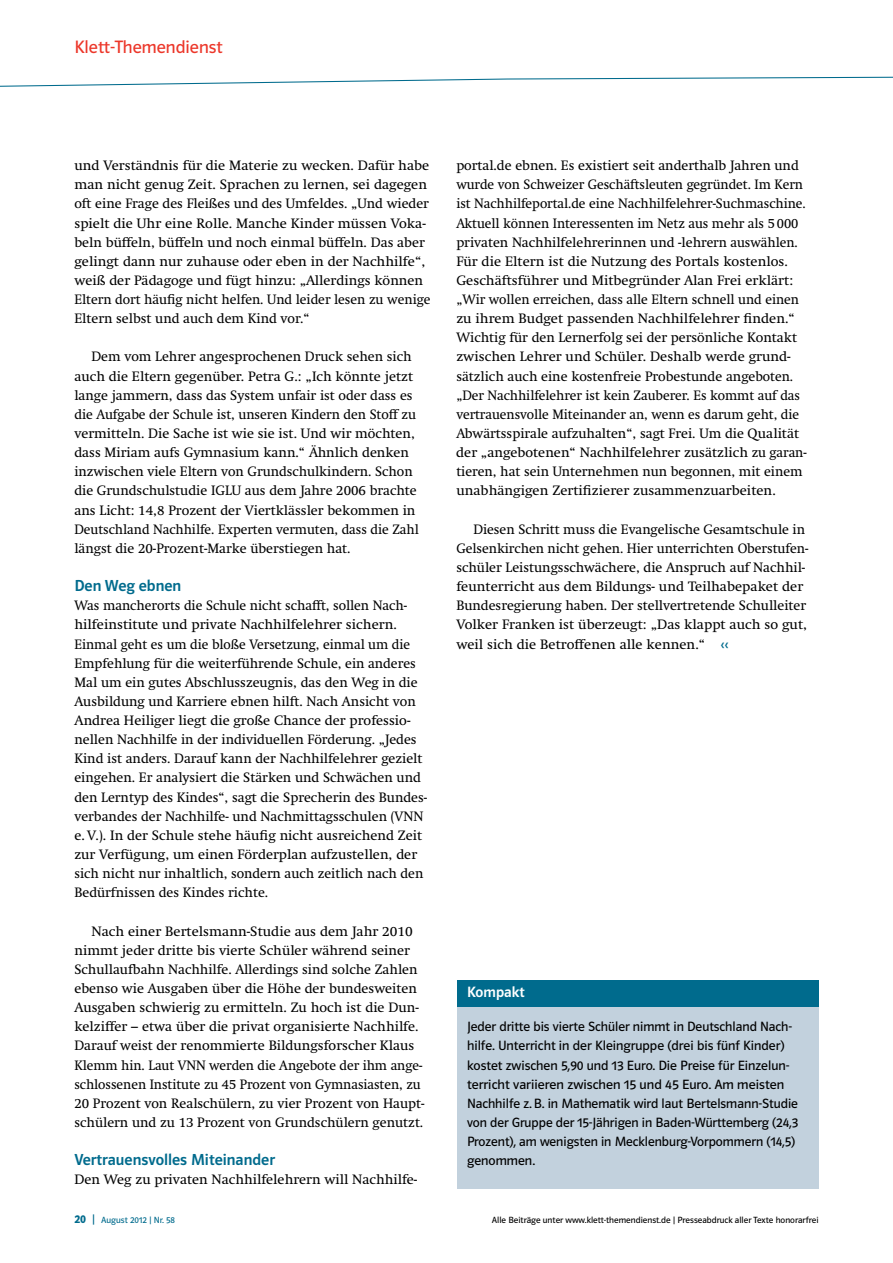
<style>
.page{position:relative;width:893px;height:1263px;background:#fff}
.page>*{position:absolute;margin:0;border:0;box-sizing:border-box;transform-origin:0 0}
.t1{font:18px "Polo ST11 K Buch";color:#ec372a}
.t2{font:16.5px "Polo 22 K Krftg";color:#006b8d}
.t3{font:15px "Polo ST11 K Krftg";color:#fff}
.t4{font:13.5px/19.2px "Klett Swift";color:#000}
.t5{font:13.5px/19.2px "Polo ST11 K Buch";color:#000}
.t6{font:9px "Polo ST11 K Buch";color:#000}
.t7{font:9px "Polo ST11 K Buch";color:#006b8d}
.s1{font-weight:800;color:#006b8d}
.s2{font-family:"Polo ST11 K Hfett";font-size:12px}
.s3{font-size:12px}
</style>
<div class="page">
<svg style="left:0;top:76px;width:893px;height:11px"></svg>
<div style="left:457px;top:1003px;width:362px;height:185px;background:#c2d1dd"></div>
<div style="left:457px;top:980px;width:362px;height:26px;background:#006b8d"></div>
<h1 class="t1" style="left:74px;top:37px;width:150px">Klett-Themendienst</h1>
<p class="t4" style="left:74px;top:156px;width:358px">und Verständnis für die Materie zu wecken. Dafür habe man nicht genug Zeit. Sprachen zu lernen, sei dagegen oft eine Frage des Fleißes und des Umfeldes. „Und wieder spielt die Uhr eine Rolle. Manche Kinder müssen Voka&shy;beln büffeln, büffeln und noch einmal büffeln. Das aber gelingt dann nur zuhause oder eben in der Nachhilfe“, weiß der Pädagoge und fügt hinzu: „Allerdings können Eltern dort häufig nicht helfen. Und leider lesen zu wenige Eltern selbst und auch dem Kind vor.“</p>
<p class="t4" style="left:74px;top:347px;width:346px;text-indent:17px">Dem vom Lehrer angesprochenen Druck sehen sich auch die Eltern gegenüber. Petra G.: „Ich könnte jetzt lange jammern, dass das System unfair ist oder dass es die Aufgabe der Schule ist, unseren Kindern den Stoff zu vermitteln. Die Sache ist wie sie ist. Und wir möchten, dass Miriam aufs Gymnasium kann.“ Ähnlich denken inzwischen viele Eltern von Grundschulkindern. Schon die Grundschulstudie IGLU aus dem Jahre 2006 brachte ans Licht: 14,8 Prozent der Viertklässler bekommen in Deutschland Nachhilfe. Experten vermuten, dass die Zahl längst die 20-Prozent-Marke überstiegen hat.</p>
<p class="t2" style="left:74px;top:577px;width:108px">Den Weg ebnen</p>
<p class="t4" style="left:74px;top:596px;width:354px">Was mancherorts die Schule nicht schafft, sollen Nach&shy;hilfeinstitute und private Nachhilfelehrer sichern.<br>Einmal geht es um die bloße Versetzung, einmal um die Empfehlung für die weiterführende Schule, ein anderes Mal um ein gutes Abschlusszeugnis, das den Weg in die Ausbildung und Karriere ebnen hilft. Nach Ansicht von Andrea Heiliger liegt die große Chance der professio&shy;nellen Nachhilfe in der individuellen Förderung. „Jedes Kind ist anders. Darauf kann der Nachhilfelehrer gezielt eingehen. Er analysiert die Stärken und Schwächen und den Lerntyp des Kindes“, sagt die Sprecherin des Bundes&shy;verbandes der Nachhilfe- und Nachmittagsschulen (VNN e. V.). In der Schule stehe häufig nicht ausreichend Zeit zur Verfügung, um einen Förderplan aufzustellen, der sich nicht nur inhaltlich, sondern auch zeitlich nach den Bedürfnissen des Kindes richte.</p>
<p class="t4" style="left:74px;top:921px;width:352px;text-indent:17px">Nach einer Bertelsmann-Studie aus dem Jahr 2010 nimmt jeder dritte bis vierte Schüler während seiner Schullaufbahn Nachhilfe. Allerdings sind solche Zahlen ebenso wie Ausgaben über die Höhe der bundesweiten Ausgaben schwierig zu ermitteln. Zu hoch ist die Dun&shy;kelziffer – etwa über die privat organisierte Nachhilfe.<br>Darauf weist der renommierte Bildungsforscher Klaus Klemm hin. Laut VNN werden die Angebote der ihm ange&shy;schlossenen Institute zu 45 Prozent von Gymnasiasten, zu 20 Prozent von Realschülern, zu vier Prozent von Haupt&shy;schülern und zu 13 Prozent von Grundschülern genutzt.</p>
<p class="t2" style="left:74px;top:1151px;width:202px">Vertrauensvolles Miteinander</p>
<p class="t4" style="left:74px;top:1170px;width:344px">Den Weg zu privaten Nachhilfelehrern will Nachhilfe-</p>
<p class="t4" style="left:456px;top:156px;width:352px">portal.de ebnen. Es existiert seit anderthalb Jahren und wurde von Schweizer Geschäftsleuten gegründet. Im Kern ist Nachhilfeportal.de eine Nachhilfelehrer-Suchmaschine.<br>Aktuell können Interessenten im Netz aus mehr als 5 000 privaten Nachhilfelehrerinnen und -lehrern auswählen.<br>Für die Eltern ist die Nutzung des Portals kostenlos.<br>Geschäftsführer und Mitbegründer Alan Frei erklärt: „Wir wollen erreichen, dass alle Eltern schnell und einen zu ihrem Budget passenden Nachhilfelehrer finden.“ Wichtig für den Lernerfolg sei der persönliche Kontakt zwischen Lehrer und Schüler. Deshalb werde grund&shy;sätzlich auch eine kostenfreie Probestunde angeboten. „Der Nachhilfelehrer ist kein Zauberer. Es kommt auf das vertrauensvolle Miteinander an, wenn es darum geht, die Abwärtsspirale aufzuhalten“, sagt Frei. Um die Qualität der „angebotenen“ Nachhilfelehrer zusätzlich zu garan&shy;tieren, hat sein Unternehmen nun begonnen, mit einem unabhängigen Zertifizierer zusammenzuarbeiten.</p>
<p class="t4" style="left:456px;top:520px;width:354px;text-indent:17px">Diesen Schritt muss die Evangelische Gesamtschule in Gelsenkirchen nicht gehen. Hier unterrichten Oberstufen&shy;schüler Leistungsschwächere, die Anspruch auf Nachhil&shy;feunterricht aus dem Bildungs- und Teilhabepaket der Bundesregierung haben. Der stellvertretende Schulleiter Volker Franken ist überzeugt: „Das klappt auch so gut, weil sich die Betroffenen alle kennen.“ <span class="s1">‹‹</span></p>
<p class="t3" style="left:467px;top:984px;width:59px">Kompakt</p>
<p class="t5" style="left:467px;top:1017px;width:333px">Jeder dritte bis vierte Schüler nimmt in Deutschland Nach&shy;hilfe. Unterricht in der Kleingruppe (drei bis fünf Kinder) kostet zwischen 5,90 und 13 Euro. Die Preise für Einzelun&shy;terricht variieren zwischen 15 und 45 Euro. Am meisten Nachhilfe z.B. in Mathematik wird laut Bertelsmann-Studie von der Gruppe der 15-Jährigen in Baden-Württemberg (24,3<br>Prozent), am wenigsten in Mecklenburg-Vorpommern (14,5) genommen.</p>
<p class="t7" style="left:74px;top:1215px;width:102px"><span class="s2">20</span> <span class="s3">|</span> August 2012 | Nr. 58</p>
<p class="t6" style="left:492px;top:1215px;width:328px">Alle Beiträge unter www.klett-themendienst.de | Presseabdruck aller Texte honorarfrei</p>
</div>
